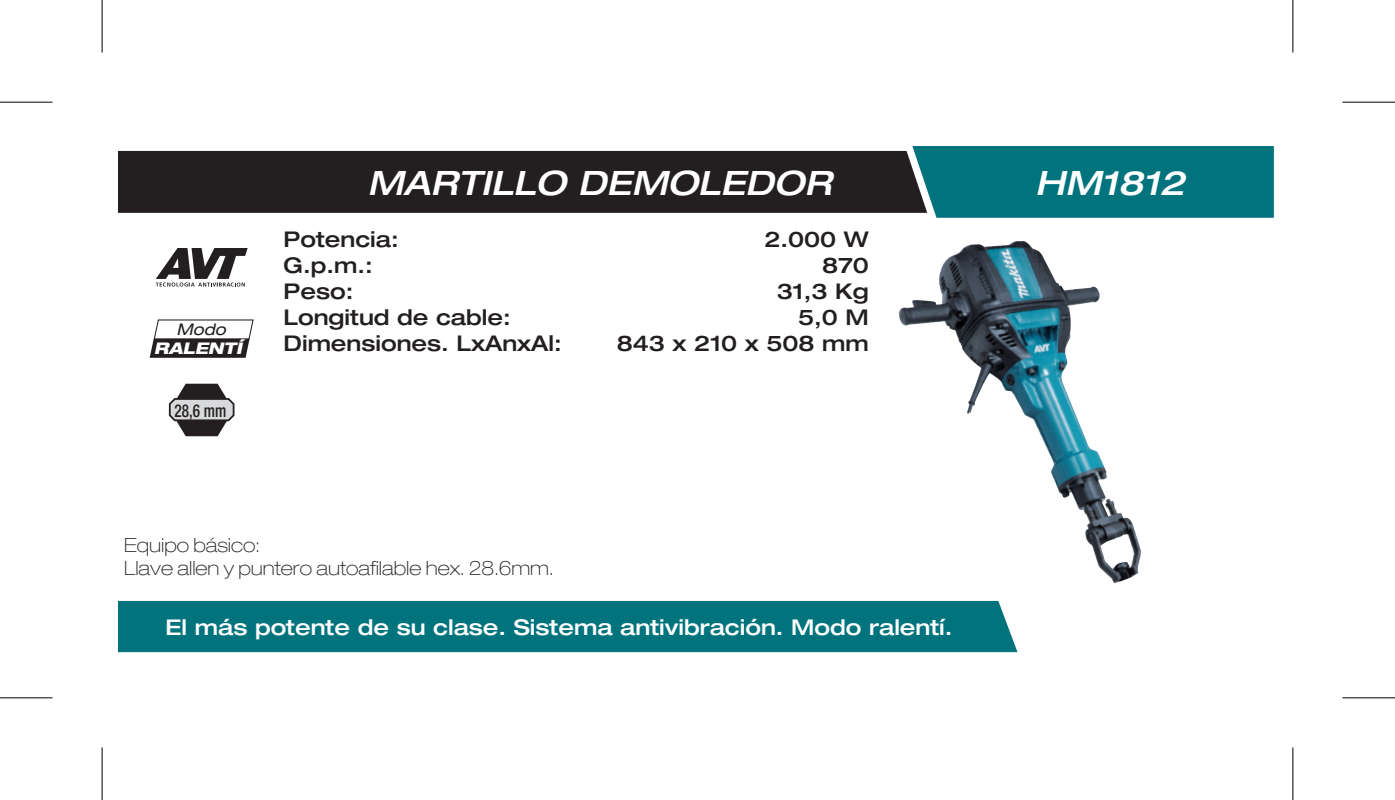
<style>
.page{position:relative;width:1395px;height:800px;background:#fff}
.page>*{position:absolute;margin:0;border:0;box-sizing:border-box;transform-origin:0 0}
.t1{font:italic 500 expanded 33.6px "Helvetica Neue";color:#fff}
.Características{font:500 expanded 21.7px "Helvetica Neue";color:#231f20}
.t2{font:500 expanded 21.7px "Helvetica Neue";color:#fff}
.t3{font:100 expanded 19.6px/23.4px "Helvetica Neue";color:#231f20}
.t4{font:500 condensed 17.85px "Helvetica Neue";color:#231f20;scale:.86 1}
.t5{font:italic 800 expanded 16.1px "Helvetica Neue";color:#fff}
.t6{font:italic expanded 16.1px "Helvetica Neue";color:#231f20}
</style>
<div class="page">
<img style="left:899px;top:241px;width:242px;height:342px">
<svg style="left:156px;top:248px;width:92px;height:38px"></svg>
<svg style="left:150px;top:319px;width:104px;height:39px"></svg>
<svg style="left:168px;top:383px;width:67px;height:53px"></svg>
<div style="left:118px;top:601px;width:899px;height:51px;background:#00737d"></div>
<div style="left:118px;top:151px;width:794px;height:62px;background:#231f20"></div>
<div style="left:912px;top:146px;width:362px;height:72px;background:#00737d"></div>
<svg style="left:0;top:101px;width:52px;height:1px"></svg>
<svg style="left:1342px;top:101px;width:53px;height:1px"></svg>
<svg style="left:0;top:698px;width:52px;height:1px"></svg>
<svg style="left:1342px;top:698px;width:53px;height:1px"></svg>
<svg style="left:101px;top:0;width:1px;height:53px"></svg>
<svg style="left:101px;top:747px;width:1px;height:52px"></svg>
<svg style="left:1293px;top:0;width:1px;height:53px"></svg>
<svg style="left:1293px;top:747px;width:1px;height:52px"></svg>
<hr style="left:0;top:102px;width:52px;height:1px;background:#000">
<hr style="left:1342px;top:102px;width:53px;height:1px;background:#000">
<hr style="left:0;top:697px;width:52px;height:1px;background:#000">
<hr style="left:1342px;top:697px;width:53px;height:1px;background:#000">
<hr style="left:102px;top:0;width:1px;height:53px;background:#000">
<hr style="left:102px;top:747px;width:1px;height:52px;background:#000">
<hr style="left:1292px;top:0;width:1px;height:53px;background:#000">
<hr style="left:1292px;top:747px;width:1px;height:52px;background:#000">
<p class="t6" style="left:176px;top:319px;width:51px">Modo</p>
<p class="t5" style="left:154px;top:338px;width:89px">RALENTÍ</p>
<p class="t4" style="left:174px;top:399px;width:62px">28,6 mm</p>
<p class="t1" style="left:367px;top:162px;width:466px">MARTILLO DEMOLEDOR</p>
<p class="t1" style="left:1035px;top:162px;width:151px">HM1812</p>
<p class="Características" style="left:284px;top:225px;width:117px">Potencia:</p>
<p class="Características" style="left:764px;top:225px;width:106px">2.000 W</p>
<p class="Características" style="left:284px;top:251px;width:91px">G.p.m.:</p>
<p class="Características" style="left:822px;top:251px;width:48px">870</p>
<p class="Características" style="left:284px;top:277px;width:71px">Peso:</p>
<p class="Características" style="left:777px;top:277px;width:93px">31,3 Kg</p>
<p class="Características" style="left:284px;top:303px;width:229px">Longitud de cable:</p>
<p class="Características" style="left:798px;top:303px;width:72px">5,0 M</p>
<p class="Características" style="left:284px;top:329px;width:280px">Dimensiones. LxAnxAl:</p>
<p class="Características" style="left:617px;top:329px;width:253px">843 x 210 x 508 mm</p>
<p class="t3" style="left:124px;top:533px;width:431px">Equipo básico:<br>Llave allen y puntero autoafilable hex. 28.6mm.</p>
<p class="t2" style="left:165px;top:613px;width:788px">El más potente de su clase. Sistema antivibración. Modo ralentí.</p>
</div>
